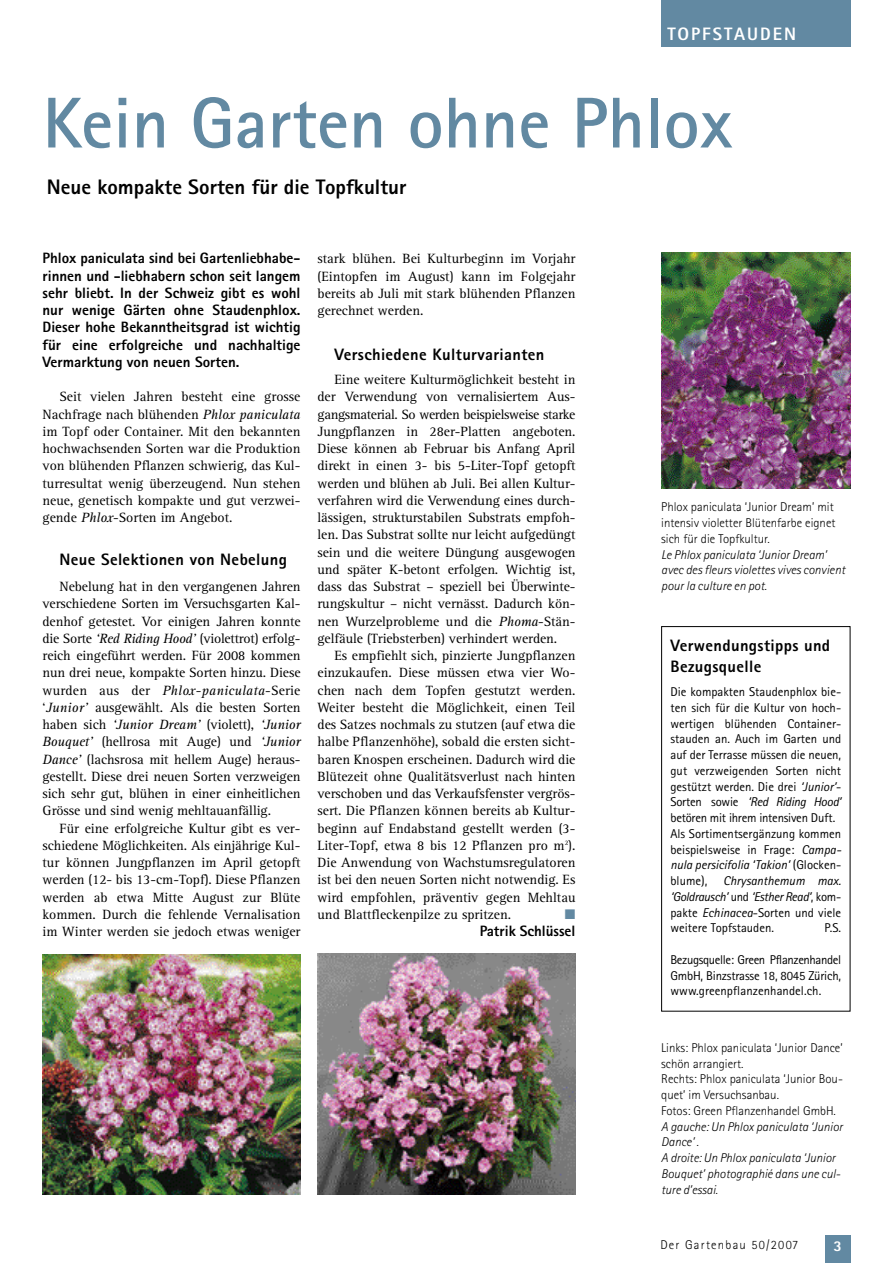
<style>
.page{position:relative;width:893px;height:1263px;background:#fff}
.page>*{position:absolute;margin:0;border:0;box-sizing:border-box;transform-origin:0 0}
.t1{font:700 72px "Rotis Sans Serif";color:#6289a2}
.t2{font:800 21px "Rotis Sans Serif";color:#000}
.t3{font:800 18px "Rotis Sans Serif";letter-spacing:.11em;color:#fff}
.t4{font:800 16.5px/21px "Rotis Sans Serif";letter-spacing:.02em;color:#000}
.t5{font:800 15px/17.2px "Rotis Sans Serif";color:#000;text-align:justify}
.t6{font:800 15px "Rotis Sans Serif";color:#fff}
.t7{font:13.8px/17.2px "Rotis Serif";color:#000;text-align:justify}
.t8{font:13.8px "Zapf Dingbats";color:#6289a2}
.t9{font:12.75px/15.8px "Rotis Sans Serif";color:#000}
.t10{font:300 12.75px/15.8px "Rotis Sans Serif";color:#000}
.t11{font:italic 300 12.75px/15.8px "Rotis Sans Serif";color:#000}
.t12{font:italic 12.75px/15.8px "Rotis Sans Serif";letter-spacing:-.025em;color:#000;text-align:justify}
.t13{font:300 12.75px "Rotis Sans Serif";letter-spacing:.095em;color:#000}
.s1{font-style:italic}
.s2{font-style:normal}
</style>
<div class="page">
<div style="left:661px;top:626px;width:189px;height:385px;border:1px solid #000"></div>
<div style="left:825px;top:1235px;width:25px;height:28px;background:#6289a2"></div>
<div style="left:661px;top:0;width:189px;height:46px;background:#6289a2"></div>
<img style="left:43px;top:954px;width:257px;height:241px">
<img style="left:317px;top:953px;width:258px;height:242px">
<img style="left:661px;top:252px;width:189px;height:237px">
<h3 class="t3" style="left:668px;top:27px;width:130px">TOPFSTAUDEN</h3>
<h1 class="t1" style="left:43px;top:98px;width:692px">Kein Garten ohne Phlox</h1>
<h2 class="t2" style="left:47px;top:180px;width:361px">Neue kompakte Sorten für die Topfkultur</h2>
<p class="t5" style="left:43px;top:251px;width:259px">Phlox paniculata sind bei Gartenliebhabe&shy;rinnen und -liebhabern schon seit langem sehr bliebt. In der Schweiz gibt es wohl nur wenige Gärten ohne Staudenphlox.<br>Dieser hohe Bekanntheitsgrad ist wichtig für eine erfolgreiche und nachhaltige Vermarktung von neuen Sorten.</p>
<p class="t7" style="left:43px;top:389px;width:259px;text-indent:17px">Seit vielen Jahren besteht eine grosse Nachfrage nach blühenden <span class="s1">Phlox paniculata </span>im Topf oder Container. Mit den bekannten hochwachsenden Sorten war die Produktion von blühenden Pflanzen schwierig, das Kul&shy;turresultat wenig überzeugend. Nun stehen neue, genetisch kompakte und gut verzwei&shy;gende <span class="s1">Phlox</span>-Sorten im Angebot.</p>
<p class="t4" style="left:60px;top:551px;width:229px">Neue Selektionen von Nebelung</p>
<p class="t7" style="left:43px;top:579px;width:259px;text-indent:17px">Nebelung hat in den vergangenen Jahren verschiedene Sorten im Versuchsgarten Kal&shy;denhof getestet. Vor einigen Jahren konnte die Sorte <span class="s1">‘Red Riding Hood’</span> (violettrot) erfolg&shy;reich eingeführt werden. Für 2008 kommen nun drei neue, kompakte Sorten hinzu. Diese wurden aus der <span class="s1">Phlox-paniculata</span>-Serie ‘<span class="s1">Junior’</span> ausgewählt. Als die besten Sorten haben sich <span class="s1">‘Junior Dream’</span> (violett), <span class="s1">‘Junior Bouquet’</span> (hellrosa mit Auge) und <span class="s1">‘Junior Dance’</span> (lachsrosa mit hellem Auge) heraus&shy;gestellt. Diese drei neuen Sorten verzweigen sich sehr gut, blühen in einer einheitlichen Grösse und sind wenig mehltauanfällig.</p>
<p class="t7" style="left:43px;top:821px;width:259px;text-indent:17px">Für eine erfolgreiche Kultur gibt es ver&shy;schiedene Möglichkeiten. Als einjährige Kul&shy;tur können Jungpflanzen im April getopft werden (12- bis 13-cm-Topf). Diese Pflanzen werden ab etwa Mitte August zur Blüte kommen. Durch die fehlende Vernalisation im Winter werden sie jedoch etwas weniger</p>
<p class="t7" style="left:317px;top:251px;width:259px">stark blühen. Bei Kulturbeginn im Vorjahr (Eintopfen im August) kann im Folgejahr bereits ab Juli mit stark blühenden Pflanzen gerechnet werden.</p>
<p class="t4" style="left:334px;top:346px;width:211px">Verschiedene Kulturvarianten</p>
<p class="t7" style="left:317px;top:372px;width:259px;text-indent:17px">Eine weitere Kulturmöglichkeit besteht in der Verwendung von vernalisiertem Aus&shy;gangsmaterial. So werden beispielsweise starke Jungpflanzen in 28er-Platten angeboten.<br>Diese können ab Februar bis Anfang April direkt in einen 3- bis 5-Liter-Topf getopft werden und blühen ab Juli. Bei allen Kultur&shy;verfahren wird die Verwendung eines durch&shy;lässigen, strukturstabilen Substrats empfoh&shy;len. Das Substrat sollte nur leicht aufgedüngt sein und die weitere Düngung ausgewogen und später K-betont erfolgen. Wichtig ist, dass das Substrat – speziell bei Überwinte&shy;rungskultur – nicht vernässt. Dadurch kön&shy;nen Wurzelprobleme und die <span class="s1">Phoma</span>-Stän&shy;gelfäule (Triebsterben) verhindert werden.</p>
<p class="t7" style="left:317px;top:648px;width:259px;text-indent:17px">Es empfiehlt sich, pinzierte Jungpflanzen einzukaufen. Diese müssen etwa vier Wo&shy;chen nach dem Topfen gestutzt werden.<br>Weiter besteht die Möglichkeit, einen Teil des Satzes nochmals zu stutzen (auf etwa die halbe Pflanzenhöhe), sobald die ersten sicht&shy;baren Knospen erscheinen. Dadurch wird die Blütezeit ohne Qualitätsverlust nach hinten verschoben und das Verkaufsfenster vergrös&shy;sert. Die Pflanzen können bereits ab Kultur&shy;beginn auf Endabstand gestellt werden (3- Liter-Topf, etwa 8 bis 12 Pflanzen pro m<sup>2</sup>).<br>Die Anwendung von Wachstumsregulatoren ist bei den neuen Sorten nicht notwendig. Es wird empfohlen, präventiv gegen Mehltau und Blattfleckenpilze zu spritzen.</p>
<p class="t8" style="left:565px;top:906px;width:12px">■</p>
<p class="t5" style="left:480px;top:924px;width:97px">Patrik Schlüssel</p>
<p class="t10" style="left:661px;top:500px;width:176px">Phlox paniculata ‘Junior Dream’ mit intensiv violetter Blütenfarbe eignet sich für die Topfkultur.</p>
<p class="t11" style="left:661px;top:548px;width:185px">Le Phlox paniculata ‘Junior Dream’ avec des fleurs violettes vives convient pour la culture en pot.</p>
<p class="t4" style="left:670px;top:636px;width:161px">Verwendungstipps und<br>Bezugsquelle</p>
<p class="t9" style="left:670px;top:685px;width:172px">Die kompakten Staudenphlox bie&shy;ten sich für die Kultur von hoch&shy;wertigen blühenden Container&shy;stauden an. Auch im Garten und auf der Terrasse müssen die neuen, gut verzweigenden Sorten nicht gestützt werden. Die drei <span class="s1">‘Junior’</span>-<br>Sorten sowie <span class="s1">‘Red Riding Hood’ </span>betören mit ihrem intensiven Duft.<br>Als Sortimentsergänzung kommen beispielsweise in Frage: <span class="s1">Campa&shy;nula persicifolia ‘Takion’</span> (Glocken&shy;blume),</p>
<p class="t12" style="left:670px;top:874px;width:172px;text-indent:53px">Chrysanthemum max. ‘Goldrausch’ <span class="s2">und</span> ‘Esther Read’<span class="s2">, kom&shy;pakte</span> Echinacea<span class="s2">-Sorten und viele weitere Topfstauden.</span></p>
<p class="t9" style="left:824px;top:921px;width:18px">P.S.</p>
<p class="t9" style="left:670px;top:953px;width:172px;text-align:justify">Bezugsquelle: Green Pflanzenhandel GmbH, Binzstrasse 18, 8045 Zürich, www.greenpflanzenhandel.ch.</p>
<p class="t10" style="left:661px;top:1041px;width:183px">Links: Phlox paniculata ‘Junior Dance’ schön arrangiert.<br>Rechts: Phlox paniculata ‘Junior Bou&shy;quet’ im Versuchsanbau.<br>Fotos: Green Pflanzenhandel GmbH.</p>
<p class="t11" style="left:661px;top:1120px;width:183px">A gauche: Un Phlox paniculata ‘Junior<br>Dance’ .<br>A droite: Un Phlox paniculata ‘Junior<br>Bouquet’ photographié dans une cul&shy;ture d’essai.</p>
<p class="t13" style="left:660px;top:1240px;width:140px">Der Gartenbau 50/2007</p>
<p class="t6" style="left:833px;top:1240px;width:10px">3</p>
</div>
